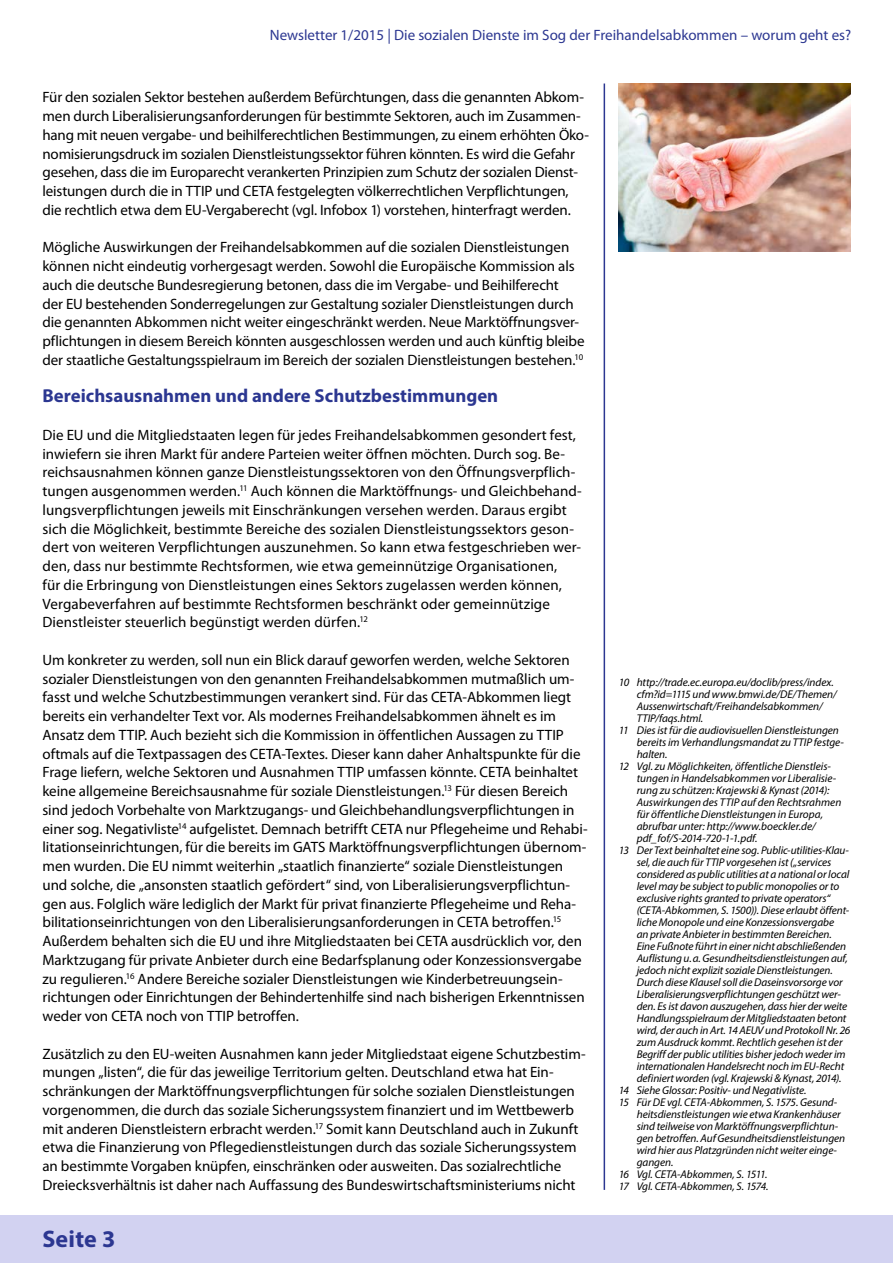
<style>
.page{position:relative;width:893px;height:1263px;background:#fff}
.page>*{position:absolute;margin:0;border:0;box-sizing:border-box;transform-origin:0 0}
.t1{font:700 24px "Myriad Pro";letter-spacing:.005em;color:#2c3791}
.t2{font:700 18.75px "Myriad Pro";color:#2c3791}
.t3{font:15px/18.8px "Myriad Pro";letter-spacing:-.005em;color:#000}
.t4{font:15px "Myriad Pro";color:#2c3791}
.t5{font:italic 11.25px "Myriad Pro";letter-spacing:-.01em;color:#000}
</style>
<div class="page">
<div style="left:0;top:1215px;width:893px;height:48px;background:#d2d2f1"></div>
<hr style="left:604px;top:84px;width:1px;height:1106px;background:#2c3791">
<img style="left:619px;top:84px;width:231px;height:168px">
<p class="t4" style="left:270px;top:26px;width:583px">Newsletter 1/2015 | Die sozialen Dienste im Sog der Freihandelsabkommen – worum geht es?</p>
<p class="t3" style="left:43px;top:88px;width:548px">Für den sozialen Sektor bestehen außerdem Befürchtungen, dass die genannten Abkom&shy;men durch Liberalisierungsanforderungen für bestimmte Sektoren, auch im Zusammen&shy;hang mit neuen vergabe- und beihilferechtlichen Bestimmungen, zu einem erhöhten Öko&shy;nomisierungsdruck im sozialen Dienstleistungssektor führen könnten. Es wird die Gefahr gesehen, dass die im Europarecht verankerten Prinzipien zum Schutz der sozialen Dienst&shy;leistungen durch die in TTIP und CETA festgelegten völkerrechtlichen Verpflichtungen, die rechtlich etwa dem EU-Vergaberecht (vgl. Infobox 1) vorstehen, hinterfragt werden.</p>
<p class="t3" style="left:43px;top:238px;width:544px">Mögliche Auswirkungen der Freihandelsabkommen auf die sozialen Dienstleistungen können nicht eindeutig vorhergesagt werden. Sowohl die Europäische Kommission als auch die deutsche Bundesregierung betonen, dass die im Vergabe- und Beihilferecht<br>der EU bestehenden Sonderregelungen zur Gestaltung sozialer Dienstleistungen durch die genannten Abkommen nicht weiter eingeschränkt werden. Neue Marktöffnungsver&shy;pflichtungen in diesem Bereich könnten ausgeschlossen werden und auch künftig bleibe der staatliche Gestaltungsspielraum im Bereich der sozialen Dienstleistungen bestehen.<sup>10</sup></p>
<h4 class="t2" style="left:43px;top:384px;width:457px">Bereichsausnahmen und andere Schutzbestimmungen</h4>
<p class="t3" style="left:43px;top:425px;width:541px">Die EU und die Mitgliedstaaten legen für jedes Freihandelsabkommen gesondert fest, inwiefern sie ihren Markt für andere Parteien weiter öffnen möchten. Durch sog. Be&shy;reichsausnahmen können ganze Dienstleistungssektoren von den Öffnungsverpflich&shy;tungen ausgenommen werden.<sup>11</sup> Auch können die Marktöffnungs- und Gleichbehand&shy;lungsverpflichtungen jeweils mit Einschränkungen versehen werden. Daraus ergibt sich die Möglichkeit, bestimmte Bereiche des sozialen Dienstleistungssektors geson&shy;dert von weiteren Verpflichtungen auszunehmen. So kann etwa festgeschrieben wer&shy;den, dass nur bestimmte Rechtsformen, wie etwa gemeinnützige Organisationen,<br>für die Erbringung von Dienstleistungen eines Sektors zugelassen werden können, Vergabeverfahren auf bestimmte Rechtsformen beschränkt oder gemeinnützige Dienstleister steuerlich begünstigt werden dürfen.<sup>12</sup></p>
<p class="t3" style="left:43px;top:650px;width:547px">Um konkreter zu werden, soll nun ein Blick darauf geworfen werden, welche Sektoren sozialer Dienstleistungen von den genannten Freihandelsabkommen mutmaßlich um&shy;fasst und welche Schutzbestimmungen verankert sind. Für das CETA-Abkommen liegt bereits ein verhandelter Text vor. Als modernes Freihandelsabkommen ähnelt es im Ansatz dem TTIP. Auch bezieht sich die Kommission in öffentlichen Aussagen zu TTIP oftmals auf die Textpassagen des CETA-Textes. Dieser kann daher Anhaltspunkte für die Frage liefern, welche Sektoren und Ausnahmen TTIP umfassen könnte. CETA beinhaltet keine allgemeine Bereichsausnahme für soziale Dienstleistungen.<sup>13</sup> Für diesen Bereich sind jedoch Vorbehalte von Marktzugangs- und Gleichbehandlungsverpflichtungen in einer sog. Negativliste<sup>14</sup> aufgelistet. Demnach betrifft CETA nur Pflegeheime und Rehabi&shy;litationseinrichtungen, für die bereits im GATS Marktöffnungsverpflichtungen übernom&shy;men wurden. Die EU nimmt weiterhin „staatlich finanzierte“ soziale Dienstleistungen und solche, die „ansonsten staatlich gefördert“ sind, von Liberalisierungsverpflichtun&shy;gen aus. Folglich wäre lediglich der Markt für privat finanzierte Pflegeheime und Reha&shy;bilitationseinrichtungen von den Liberalisierungsanforderungen in CETA betroffen.<sup>15<br></sup>Außerdem behalten sich die EU und ihre Mitgliedstaaten bei CETA ausdrücklich vor, den Marktzugang für private Anbieter durch eine Bedarfsplanung oder Konzessionsvergabe zu regulieren.<sup>16</sup> Andere Bereiche sozialer Dienstleistungen wie Kinderbetreuungsein&shy;richtungen oder Einrichtungen der Behindertenhilfe sind nach bisherigen Erkenntnissen weder von CETA noch von TTIP betroffen.</p>
<p class="t3" style="left:43px;top:1044px;width:545px">Zusätzlich zu den EU-weiten Ausnahmen kann jeder Mitgliedstaat eigene Schutzbestim&shy;mungen „listen“, die für das jeweilige Territorium gelten. Deutschland etwa hat Ein&shy;schränkungen der Marktöffnungsverpflichtungen für solche sozialen Dienstleistungen vorgenommen, die durch das soziale Sicherungssystem finanziert und im Wettbewerb mit anderen Dienstleistern erbracht werden.<sup>17</sup> Somit kann Deutschland auch in Zukunft etwa die Finanzierung von Pflegedienstleistungen durch das soziale Sicherungssystem an bestimmte Vorgaben knüpfen, einschränken oder ausweiten. Das sozialrechtliche Dreiecksverhältnis ist daher nach Auffassung des Bundeswirtschaftsministeriums nicht</p>
<h1 class="t1" style="left:43px;top:1223px;width:75px">Seite 3</h1>
<p class="t5" style="left:619px;top:675px;width:217px">10 http://trade.ec.europa.eu/doclib/press/index.</p>
<p class="t5" style="left:637px;top:687px;width:202px">cfm?id=1115 und www.bmwi.de/DE/Themen/</p>
<p class="t5" style="left:637px;top:699px;width:188px">Aussenwirtschaft/Freihandelsabkommen/</p>
<p class="t5" style="left:637px;top:711px;width:68px">TTIP/faqs.html.</p>
<p class="t5" style="left:619px;top:723px;width:222px">11 Dies ist für die audiovisuellen Dienstleistungen</p>
<p class="t5" style="left:637px;top:735px;width:209px">bereits im Verhandlungsmandat zu TTIP festge-</p>
<p class="t5" style="left:637px;top:747px;width:32px">halten.</p>
<p class="t5" style="left:619px;top:759px;width:214px">12 Vgl. zu Möglichkeiten, öffentliche Dienstleis-</p>
<p class="t5" style="left:637px;top:771px;width:201px">tungen in Handelsabkommen vor Liberalisie-</p>
<p class="t5" style="left:637px;top:783px;width:194px">rung zu schützen: Krajewski &amp; Kynast (2014):</p>
<p class="t5" style="left:637px;top:795px;width:206px">Auswirkungen des TTIP auf den Rechtsrahmen</p>
<p class="t5" style="left:637px;top:807px;width:188px">für öffentliche Dienstleistungen in Europa,</p>
<p class="t5" style="left:637px;top:819px;width:181px">abrufbar unter: http://www.boeckler.de/</p>
<p class="t5" style="left:637px;top:831px;width:122px">pdf_fof/S-2014-720-1-1.pdf.</p>
<p class="t5" style="left:619px;top:843px;width:232px">13 Der Text beinhaltet eine sog. Public-utilities-Klau-</p>
<p class="t5" style="left:637px;top:855px;width:196px">sel, die auch für TTIP vorgesehen ist („services</p>
<p class="t5" style="left:637px;top:867px;width:214px">considered as public utilities at a national or local</p>
<p class="t5" style="left:637px;top:879px;width:204px">level may be subject to public monopolies or to</p>
<p class="t5" style="left:637px;top:891px;width:195px">exclusive rights granted to private operators“</p>
<p class="t5" style="left:637px;top:903px;width:214px">(CETA-Abkommen, S. 1500)). Diese erlaubt öffent-</p>
<p class="t5" style="left:637px;top:915px;width:199px">liche Monopole und eine Konzessionsvergabe</p>
<p class="t5" style="left:637px;top:927px;width:197px">an private Anbieter in bestimmten Bereichen.</p>
<p class="t5" style="left:637px;top:939px;width:211px">Eine Fußnote führt in einer nicht abschließenden</p>
<p class="t5" style="left:637px;top:951px;width:213px">Auflistung u.a. Gesundheitsdienstleistungen auf,</p>
<p class="t5" style="left:637px;top:963px;width:198px">jedoch nicht explizit soziale Dienstleistungen.</p>
<p class="t5" style="left:637px;top:975px;width:207px">Durch diese Klausel soll die Daseinsvorsorge vor</p>
<p class="t5" style="left:637px;top:987px;width:206px">Liberalisierungsverpflichtungen geschützt wer-</p>
<p class="t5" style="left:637px;top:999px;width:212px">den. Es ist davon auszugehen, dass hier der weite</p>
<p class="t5" style="left:637px;top:1011px;width:211px">Handlungsspielraum der Mitgliedstaaten betont</p>
<p class="t5" style="left:637px;top:1023px;width:215px">wird, der auch in Art. 14 AEUV und Protokoll Nr. 26</p>
<p class="t5" style="left:637px;top:1035px;width:207px">zum Ausdruck kommt. Rechtlich gesehen ist der</p>
<p class="t5" style="left:637px;top:1047px;width:211px">Begriff der public utilities bisher jedoch weder im</p>
<p class="t5" style="left:637px;top:1059px;width:209px">internationalen Handelsrecht noch im EU-Recht</p>
<p class="t5" style="left:637px;top:1071px;width:206px">definiert worden (vgl. Krajewski &amp; Kynast, 2014).</p>
<p class="t5" style="left:619px;top:1083px;width:189px">14 Siehe Glossar: Positiv- und Negativliste.</p>
<p class="t5" style="left:619px;top:1095px;width:220px">15 Für DE vgl. CETA-Abkommen, S. 1575. Gesund-</p>
<p class="t5" style="left:637px;top:1107px;width:205px">heitsdienstleistungen wie etwa Krankenhäuser</p>
<p class="t5" style="left:637px;top:1119px;width:203px">sind teilweise von Marktöffnungsverpflichtun-</p>
<p class="t5" style="left:637px;top:1131px;width:210px">gen betroffen. Auf Gesundheitsdienstleistungen</p>
<p class="t5" style="left:637px;top:1143px;width:202px">wird hier aus Platzgründen nicht weiter einge-</p>
<p class="t5" style="left:637px;top:1155px;width:38px">gangen.</p>
<p class="t5" style="left:619px;top:1167px;width:150px">16 Vgl. CETA-Abkommen, S. 1511.</p>
<p class="t5" style="left:619px;top:1179px;width:151px">17 Vgl. CETA-Abkommen, S. 1574.</p>
</div>
